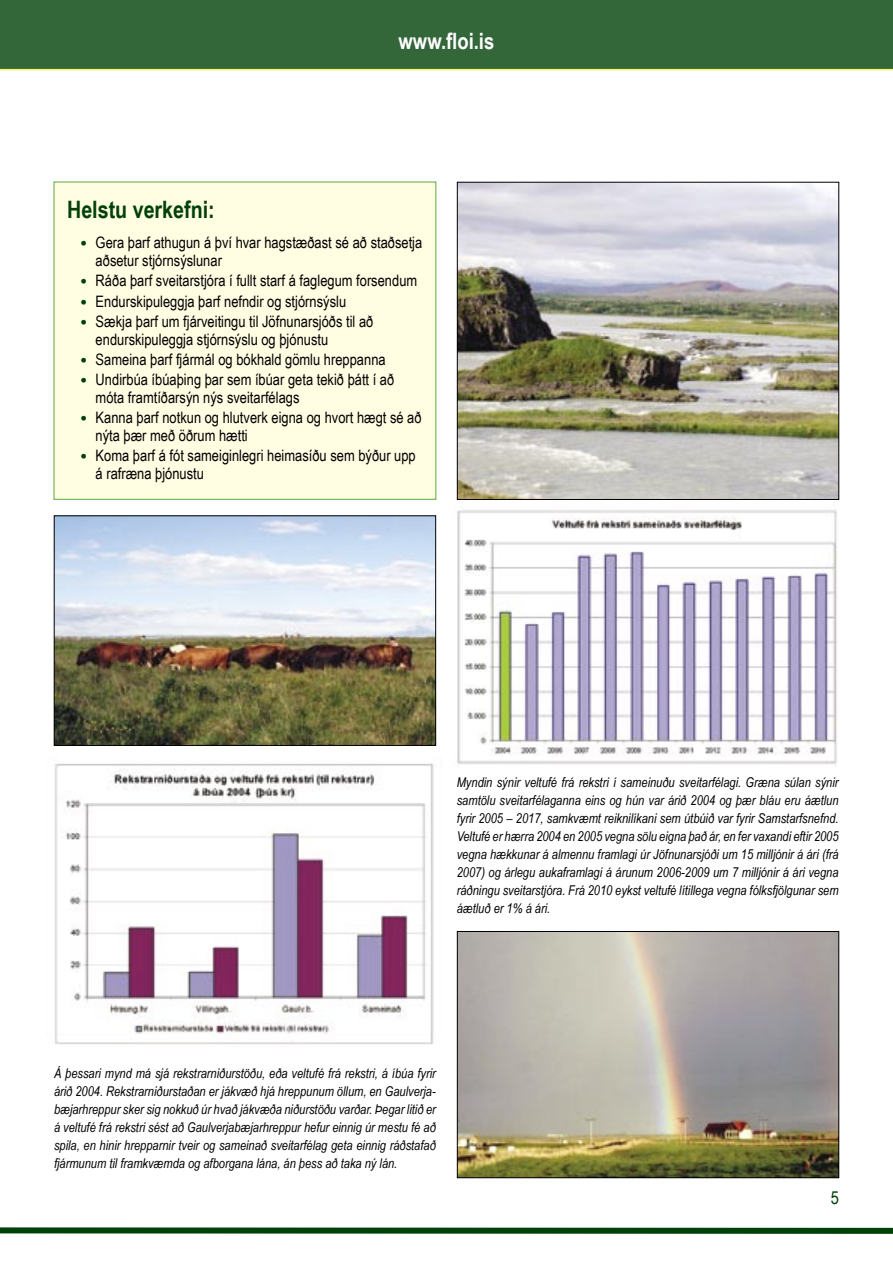
<style>
.page{position:relative;width:893px;height:1263px;background:#fff}
.page>*{position:absolute;margin:0;border:0;box-sizing:border-box;transform-origin:0 0}
.Kostir_og_gallar{font:700 24px "Arial Narrow";color:#004109}
.t1{font:700 22.5px "Arial Narrow";color:#fff}
.t2{font:18px "Arial Narrow";color:#004109}
.normal_kostir_og_gallar{font:15.75px/18px "Arial Narrow";color:#000}
.myndatexti{font:italic 13.5px/18px "Arial Narrow";color:#000;text-align:justify}
.s1{font-family:"Garamond Three";font-weight:700;color:#004109}
</style>
<div class="page">
<div style="left:0;top:0;width:893px;height:70px;background:#33673a"></div>
<svg style="left:0;top:1227px;width:893px;height:7px;background:#245b2b"></svg>
<div style="left:54px;top:182px;width:382px;height:317px;background:#fffde2"></div>
<div style="left:54px;top:182px;width:382px;height:318px;border:1px solid #5fa841"></div>
<img style="left:459px;top:184px;width:378px;height:314px">
<div style="left:457px;top:182px;width:382px;height:318px;border:1px solid #000"></div>
<img style="left:54px;top:763px;width:380px;height:281px">
<img style="left:457px;top:509px;width:380px;height:258px">
<img style="left:56px;top:518px;width:378px;height:226px">
<div style="left:54px;top:516px;width:382px;height:230px;border:1px solid #000"></div>
<img style="left:459px;top:933px;width:378px;height:243px">
<div style="left:457px;top:931px;width:382px;height:247px;border:1px solid #000"></div>
<h2 class="t1" style="left:399px;top:24px;width:97px">www.floi.is</h2>
<p class="Kostir_og_gallar" style="left:67px;top:191px;width:149px">Helstu verkefni:</p>
<p class="normal_kostir_og_gallar" style="left:96px;top:233px;width:328px;text-indent:-16px"><span class="s1">•</span> Gera þarf athugun á því hvar hagstæðast sé að staðsetja aðsetur stjórnsýslunar</p>
<p class="normal_kostir_og_gallar" style="left:80px;top:271px;width:339px"><span class="s1">•</span> Ráða þarf sveitarstjóra í fullt starf á faglegum forsendum</p>
<p class="normal_kostir_og_gallar" style="left:80px;top:291px;width:268px"><span class="s1">•</span> Endurskipuleggja þarf nefndir og stjórnsýslu</p>
<p class="normal_kostir_og_gallar" style="left:96px;top:312px;width:279px;text-indent:-16px"><span class="s1">•</span> Sækja þarf um fjárveitingu til Jöfnunarsjóðs til að endurskipuleggja stjórnsýslu og þjónustu</p>
<p class="normal_kostir_og_gallar" style="left:80px;top:350px;width:307px"><span class="s1">•</span> Sameina þarf fjármál og bókhald gömlu hreppanna</p>
<p class="normal_kostir_og_gallar" style="left:96px;top:370px;width:300px;text-indent:-16px"><span class="s1">•</span> Undirbúa íbúaþing þar sem íbúar geta tekið þátt í að móta framtíðarsýn nýs sveitarfélags</p>
<p class="normal_kostir_og_gallar" style="left:96px;top:408px;width:327px;text-indent:-16px"><span class="s1">•</span> Kanna þarf notkun og hlutverk eigna og hvort hægt sé að nýta þær með öðrum hætti</p>
<p class="normal_kostir_og_gallar" style="left:96px;top:446px;width:322px;text-indent:-16px"><span class="s1">•</span> Koma þarf á fót sameiginlegri heimasíðu sem býður upp á rafræna þjónustu</p>
<p class="myndatexti" style="left:457px;top:772px;width:383px">Myndin sýnir veltufé frá rekstri í sameinuðu sveitarfélagi. Græna súlan sýnir samtölu sveitarfélaganna eins og hún var árið 2004 og þær bláu eru áætlun fyrir 2005 – 2017, samkvæmt reiknilíkani sem útbúið var fyrir Samstarfsnefnd.<br>Veltufé er hærra 2004 en 2005 vegna sölu eigna það ár, en fer vaxandi eftir 2005 vegna hækkunar á almennu framlagi úr Jöfnunarsjóði um 15 milljónir á ári (frá 2007) og árlegu aukaframlagi á árunum 2006-2009 um 7 milljónir á ári vegna ráðningu sveitarstjóra. Frá 2010 eykst veltufé lítillega vegna fólksfjölgunar sem áætluð er 1% á ári.</p>
<p class="myndatexti" style="left:54px;top:1064px;width:383px">Á þessari mynd má sjá rekstrarniðurstöðu, eða veltufé frá rekstri, á íbúa fyrir árið 2004. Rekstrarniðurstaðan er jákvæð hjá hreppunum öllum, en Gaulverja&shy;bæjarhreppur sker sig nokkuð úr hvað jákvæða niðurstöðu varðar. Þegar litið er á veltufé frá rekstri sést að Gaulverjabæjarhreppur hefur einnig úr mestu fé að spila, en hinir hrepparnir tveir og sameinað sveitarfélag geta einnig ráðstafað fjármunum til framkvæmda og afborgana lána, án þess að taka ný lán.</p>
<h3 class="t2" style="left:831px;top:1184px;width:10px">5</h3>
</div>
